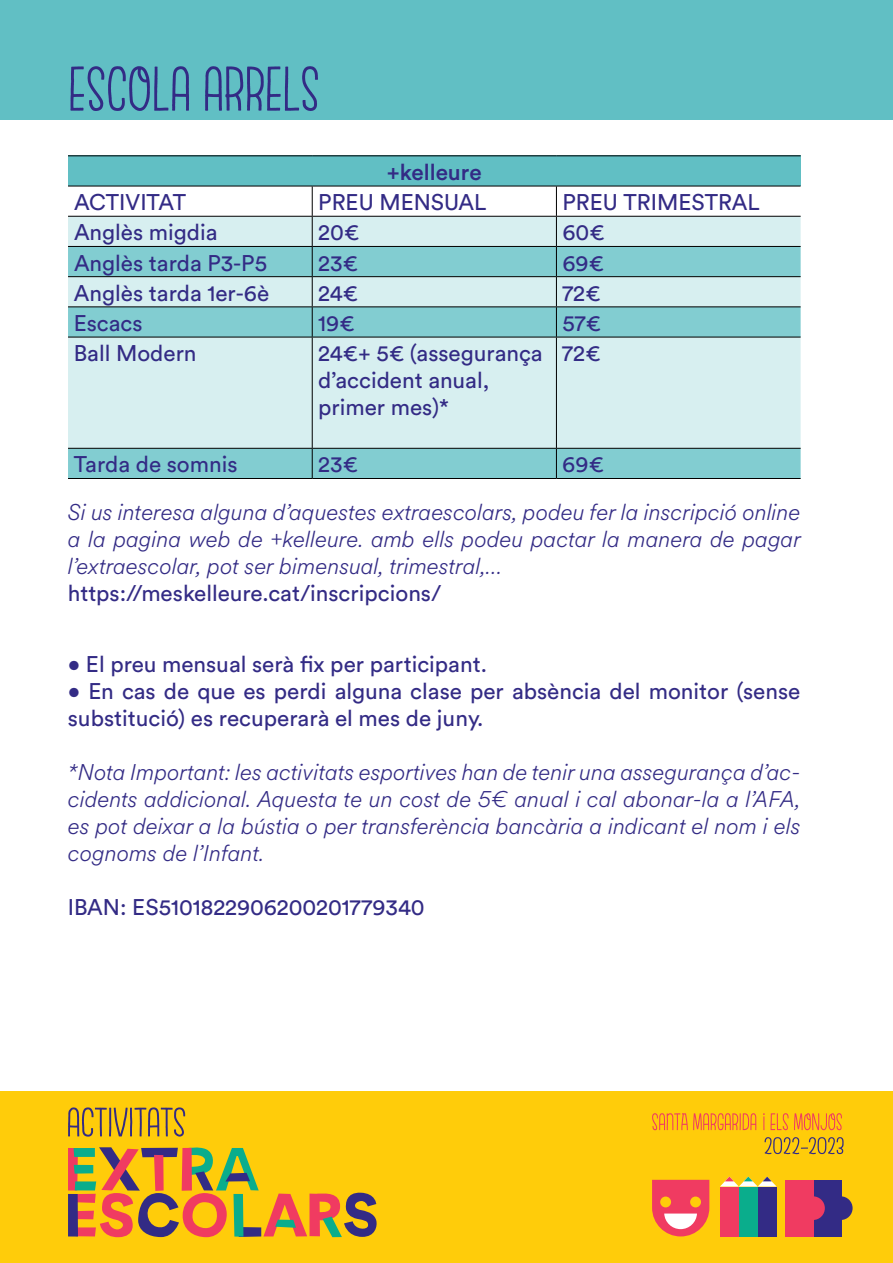
<style>
.page{position:relative;width:893px;height:1263px;background:#fff}
.page>*{position:absolute;margin:0;border:0;box-sizing:border-box;transform-origin:0 0}
.t1{font:63px "Escalope Crust One";color:#332b85}
.t2{font:22.5px/27px "Circular Std";color:#332b85}
.t3{font:italic 300 22.5px/27px "Circular Spotify Text";color:#332b85;text-align:justify}
.t4{font:500 22.5px "Circular Std";color:#332b85}
</style>
<div class="page">
<div style="left:0;top:0;width:893px;height:120px;background:#61bfc4"></div>
<div style="left:0;top:1091px;width:893px;height:172px;background:#ffcc0a"></div>
<svg style="left:68px;top:1147px;width:239px;height:91px"></svg>
<div style="left:309px;top:1193px;width:11px;height:43px;background:#f03b61"></div>
<svg style="left:313px;top:1192px;width:64px;height:45px"></svg>
<div style="left:720px;top:1186px;width:19px;height:50px;background:#f03b61"></div>
<div style="left:739px;top:1186px;width:19px;height:50px;background:#0aad8c"></div>
<div style="left:758px;top:1186px;width:19px;height:50px;background:#332b85"></div>
<svg style="left:720px;top:1176px;width:56px;height:10px"></svg>
<div style="left:785px;top:1180px;width:57px;height:56px;background:#332b85"></div>
<div style="left:785px;top:1180px;width:28px;height:56px;background:#f03b61"></div>
<div style="left:801px;top:1196px;width:24px;height:24px;background:#f03b61;border-radius:50%"></div>
<div style="left:829px;top:1196px;width:24px;height:24px;background:#332b85;border-radius:50%"></div>
<svg style="left:652px;top:1180px;width:57px;height:56px;background:#f3646c"></svg>
<div style="left:690px;top:1196px;width:11px;height:11px;background:#ffcc0a;border-radius:50%"></div>
<div style="left:660px;top:1196px;width:11px;height:11px;background:#ffcc0a;border-radius:50%"></div>
<svg style="left:68px;top:1107px;width:117px;height:30px"></svg>
<svg style="left:764px;top:1137px;width:80px;height:17px"></svg>
<svg style="left:652px;top:1113px;width:104px;height:17px"></svg>
<svg style="left:763px;top:1113px;width:79px;height:17px"></svg>
<div style="left:68px;top:156px;width:733px;height:30px;background:#61bfc4"></div>
<div style="left:68px;top:217px;width:733px;height:29px;background:#d7eff0"></div>
<svg style="left:68px;top:247px;width:733px;height:231px;background:#b5e0e2"></svg>
<hr style="left:68px;top:155px;width:244px;height:1px;background:#000">
<hr style="left:312px;top:155px;width:244px;height:1px;background:#000">
<hr style="left:556px;top:155px;width:245px;height:1px;background:#000">
<hr style="left:68px;top:186px;width:244px;height:1px;background:#000">
<hr style="left:312px;top:186px;width:244px;height:1px;background:#000">
<hr style="left:312px;top:186px;width:1px;height:30px;background:#000">
<hr style="left:556px;top:186px;width:245px;height:1px;background:#000">
<hr style="left:556px;top:186px;width:1px;height:30px;background:#000">
<hr style="left:68px;top:216px;width:244px;height:1px;background:#000">
<hr style="left:312px;top:216px;width:244px;height:1px;background:#000">
<hr style="left:556px;top:216px;width:245px;height:1px;background:#000">
<hr style="left:68px;top:246px;width:244px;height:1px;background:#000">
<hr style="left:312px;top:246px;width:244px;height:1px;background:#000">
<hr style="left:556px;top:246px;width:245px;height:1px;background:#000">
<hr style="left:68px;top:276px;width:244px;height:1px;background:#000">
<hr style="left:312px;top:276px;width:244px;height:1px;background:#000">
<svg style="left:312px;top:217px;width:1px;height:89px"></svg>
<hr style="left:556px;top:276px;width:245px;height:1px;background:#000">
<svg style="left:556px;top:217px;width:1px;height:89px"></svg>
<hr style="left:68px;top:306px;width:244px;height:1px;background:#000">
<hr style="left:312px;top:306px;width:244px;height:1px;background:#000">
<hr style="left:312px;top:307px;width:1px;height:30px;background:#000">
<hr style="left:556px;top:306px;width:245px;height:1px;background:#000">
<hr style="left:556px;top:307px;width:1px;height:30px;background:#000">
<hr style="left:68px;top:337px;width:244px;height:1px;background:#000">
<hr style="left:312px;top:337px;width:244px;height:1px;background:#000">
<hr style="left:312px;top:337px;width:1px;height:111px;background:#000">
<hr style="left:556px;top:337px;width:245px;height:1px;background:#000">
<hr style="left:556px;top:337px;width:1px;height:111px;background:#000">
<hr style="left:68px;top:448px;width:244px;height:1px;background:#000">
<hr style="left:312px;top:448px;width:244px;height:1px;background:#000">
<svg style="left:312px;top:449px;width:1px;height:29px"></svg>
<hr style="left:556px;top:448px;width:245px;height:1px;background:#000">
<svg style="left:556px;top:449px;width:1px;height:29px"></svg>
<hr style="left:68px;top:478px;width:244px;height:1px;background:#000">
<hr style="left:312px;top:478px;width:244px;height:1px;background:#000">
<hr style="left:556px;top:478px;width:245px;height:1px;background:#000">
<h1 class="t1" style="left:68px;top:46px;width:253px">ESCOLA ARRELS</h1>
<p class="t4" style="left:387px;top:158px;width:96px">+kelleure</p>
<p class="t2" style="left:74px;top:189px;width:113px">ACTIVITAT</p>
<p class="t2" style="left:318px;top:189px;width:170px">PREU MENSUAL</p>
<p class="t2" style="left:562px;top:189px;width:199px">PREU TRIMESTRAL</p>
<p class="t2" style="left:74px;top:219px;width:145px">Anglès migdia</p>
<p class="t2" style="left:318px;top:219px;width:43px">20€</p>
<p class="t2" style="left:562px;top:219px;width:44px">60€</p>
<p class="t2" style="left:74px;top:249px;width:194px">Anglès tarda P3-P5</p>
<p class="t2" style="left:318px;top:249px;width:41px">23€</p>
<p class="t2" style="left:562px;top:249px;width:43px">69€</p>
<p class="t2" style="left:74px;top:279px;width:197px">Anglès tarda 1er-6è</p>
<p class="t2" style="left:318px;top:279px;width:41px">24€</p>
<p class="t2" style="left:562px;top:279px;width:40px">72€</p>
<p class="t2" style="left:74px;top:309px;width:70px">Escacs</p>
<p class="t2" style="left:318px;top:309px;width:38px">19€</p>
<p class="t2" style="left:562px;top:309px;width:40px">57€</p>
<p class="t2" style="left:74px;top:340px;width:124px">Ball Modern</p>
<p class="t2" style="left:318px;top:340px;width:226px">24€+ 5€ (assegurança d’accident anual, primer mes)*</p>
<p class="t2" style="left:562px;top:340px;width:40px">72€</p>
<p class="t2" style="left:74px;top:451px;width:165px">Tarda de somnis</p>
<p class="t2" style="left:318px;top:451px;width:41px">23€</p>
<p class="t2" style="left:562px;top:451px;width:43px">69€</p>
<p class="t3" style="left:68px;top:499px;width:735px">Si us interesa alguna d’aquestes extraescolars, podeu fer la inscripció online a la pagina web de +kelleure. amb ells podeu pactar la manera de pagar l’extraescolar, pot ser bimensual, trimestral,…</p>
<p class="t2" style="left:68px;top:580px;width:375px">https://meskelleure.cat/inscripcions/</p>
<p class="t2" style="left:68px;top:650px;width:421px">• El preu mensual serà fix per participant.</p>
<p class="t2" style="left:68px;top:677px;width:734px">• En cas de que es perdi alguna clase per absència del monitor (sense substitució) es recuperarà el mes de juny.</p>
<p class="t3" style="left:68px;top:759px;width:734px">*Nota Important: les activitats esportives han de tenir una assegurança d’ac&shy;cidents addicional. Aquesta te un cost de 5€ anual i cal abonar-la a l’AFA, es pot deixar a la bústia o per transferència bancària a indicant el nom i els cognoms de l’Infant.</p>
<p class="t2" style="left:68px;top:893px;width:358px">IBAN: ES5101822906200201779340</p>
</div>
